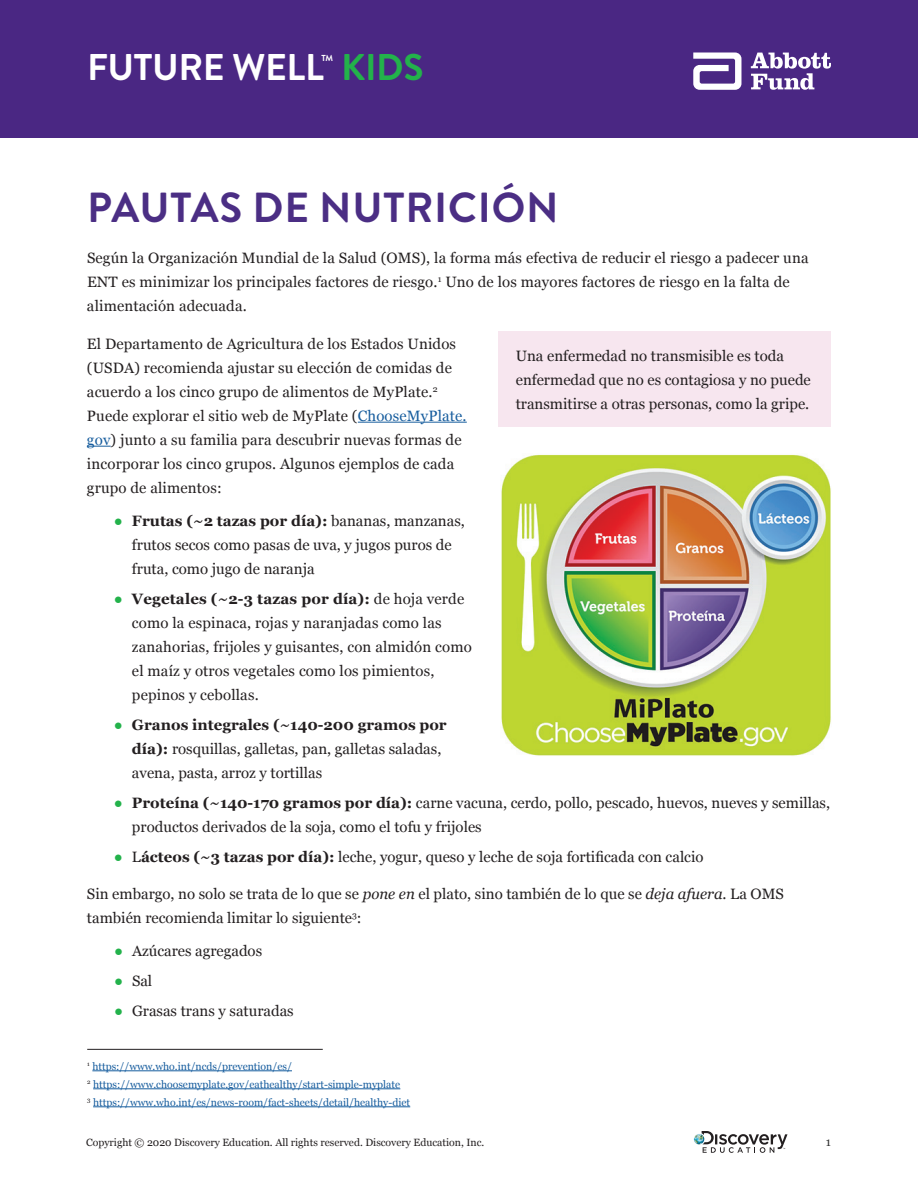
<style>
.page{position:relative;width:918px;height:1188px;background:#fff}
.page>*{position:absolute;margin:0;border:0;box-sizing:border-box;transform-origin:0 0}
.t1{font:700 42px "Brandon Grotesque";letter-spacing:.02em;color:#4b2e84}
.t2{font:700 37.2px "Brandon Grotesque";letter-spacing:-.01em;color:#fff}
.t3{font:15px/24px "Georgia";letter-spacing:.01em;color:#231f20}
.t4{font:12px "Georgia";color:#323232}
.t5{font:10.5px/18px "Georgia";color:#175d9e}
.t6{font:10.5px "Georgia";color:#231f20}
.t7{font:700 8.7px "Brandon Grotesque";color:#fff}
.s1{color:#23b24b}
.s2{color:#175d9e}
.s3{font-family:"Arial";color:#23b24b}
.s4{font-weight:700}
.s5{font-style:italic}
</style>
<div class="page">
<svg style="left:694px;top:1131px;width:94px;height:22px"></svg>
<div style="left:0;top:0;width:918px;height:138px;background:#4a2783"></div>
<svg style="left:751px;top:53px;width:80px;height:37px"></svg>
<svg style="left:693px;top:52px;width:48px;height:38px"></svg>
<hr style="left:87px;top:1049px;width:236px;height:1px;background:#231f20">
<hr style="left:92px;top:1071px;width:200px;height:1px;background:#175d9e">
<hr style="left:93px;top:1089px;width:307px;height:1px;background:#175d9e">
<hr style="left:93px;top:1107px;width:317px;height:1px;background:#175d9e">
<hr style="left:358px;top:422px;width:109px;height:1px;background:#175d9e">
<svg style="left:87px;top:446px;width:24px;height:1px"></svg>
<img style="left:501px;top:454px;width:330px;height:302px">
<div style="left:498px;top:331px;width:333px;height:96px;background:#f7e6ef"></div>
<h2 class="t2" style="left:87px;top:42px;width:338px">FUTURE WELL <span class="s1">KIDS</span></h2>
<p class="t7" style="left:321px;top:52px;width:13px">TM</p>
<h1 class="t1" style="left:87px;top:178px;width:473px">PAUTAS DE NUTRICIÓN</h1>
<p class="t3" style="left:87px;top:246px;width:723px">Según la Organización Mundial de la Salud (OMS), la forma más efectiva de reducir el riesgo a padecer una<br>ENT es minimizar los principales factores de riesgo.<sup>1</sup> Uno de los mayores factores de riesgo en la falta de alimentación adecuada.</p>
<p class="t3" style="left:87px;top:331px;width:381px">El Departamento de Agricultura de los Estados Unidos (USDA) recomienda ajustar su elección de comidas de acuerdo a los cinco grupo de alimentos de MyPlate.<sup>2<br></sup>Puede explorar el sitio web de MyPlate (<span class="s2">ChooseMyPlate. gov</span>) junto a su familia para descubrir nuevas formas de incorporar los cinco grupos. Algunos ejemplos de cada grupo de alimentos:</p>
<p class="t3" style="left:132px;top:508px;width:334px;text-indent:-18px"><span class="s3">●</span> <span class="s4">Frutas (~2 tazas por día):</span> bananas, manzanas, frutos secos como pasas de uva, y jugos puros de fruta, como jugo de naranja</p>
<p class="t3" style="left:132px;top:586px;width:341px;text-indent:-18px"><span class="s3">●</span> <span class="s4">Vegetales (~2-3 tazas por día):</span> de hoja verde como la espinaca, rojas y naranjadas como las zanahorias, frijoles y guisantes, con almidón como el maíz y otros vegetales como los pimientos, pepinos y cebollas.</p>
<p class="t3" style="left:132px;top:712px;width:316px;text-indent:-18px"><span class="s3">●</span> <span class="s4">Granos integrales (~140-200 gramos por día):</span> rosquillas, galletas, pan, galletas saladas, avena, pasta, arroz y tortillas</p>
<p class="t3" style="left:132px;top:790px;width:700px;text-indent:-18px"><span class="s3">●</span> <span class="s4">Proteína (~140-170 gramos por día):</span> carne vacuna, cerdo, pollo, pescado, huevos, nueves y semillas, productos derivados de la soja, como el tofu y frijoles</p>
<p class="t3" style="left:114px;top:844px;width:591px"><span class="s3">●</span> L<span class="s4">ácteos (~3 tazas por día):</span> leche, yogur, queso y leche de soja fortificada con calcio</p>
<p class="t3" style="left:87px;top:882px;width:699px">Sin embargo, no solo se trata de lo que se <span class="s5">pone en</span> el plato, sino también de lo que se <span class="s5">deja afuera</span>. La OMS también recomienda limitar lo siguiente<sup>3</sup>:</p>
<p class="t3" style="left:114px;top:939px;width:150px"><span class="s3">●</span> Azúcares agregados</p>
<p class="t3" style="left:114px;top:969px;width:40px"><span class="s3">●</span> Sal</p>
<p class="t3" style="left:114px;top:999px;width:181px"><span class="s3">●</span> Grasas trans y saturadas</p>
<p class="t3" style="left:516px;top:343px;width:297px">Una enfermedad no transmisible es toda enfermedad que no es contagiosa y no puede transmitirse a otras personas, como la gripe.</p>
<p class="t5" style="left:87px;top:1057px;width:324px"><sup>1</sup> https://www.who.int/ncds/prevention/es/<br><sup>2</sup> https://www.choosemyplate.gov/eathealthy/start-simple-myplate<br><sup>3</sup> https://www.who.int/es/news-room/fact-sheets/detail/healthy-diet</p>
<p class="t6" style="left:86px;top:1135px;width:400px">Copyright © 2020 Discovery Education. All rights reserved. Discovery Education, Inc.</p>
<p class="t4" style="left:826px;top:1133px;width:7px">1</p>
</div>
